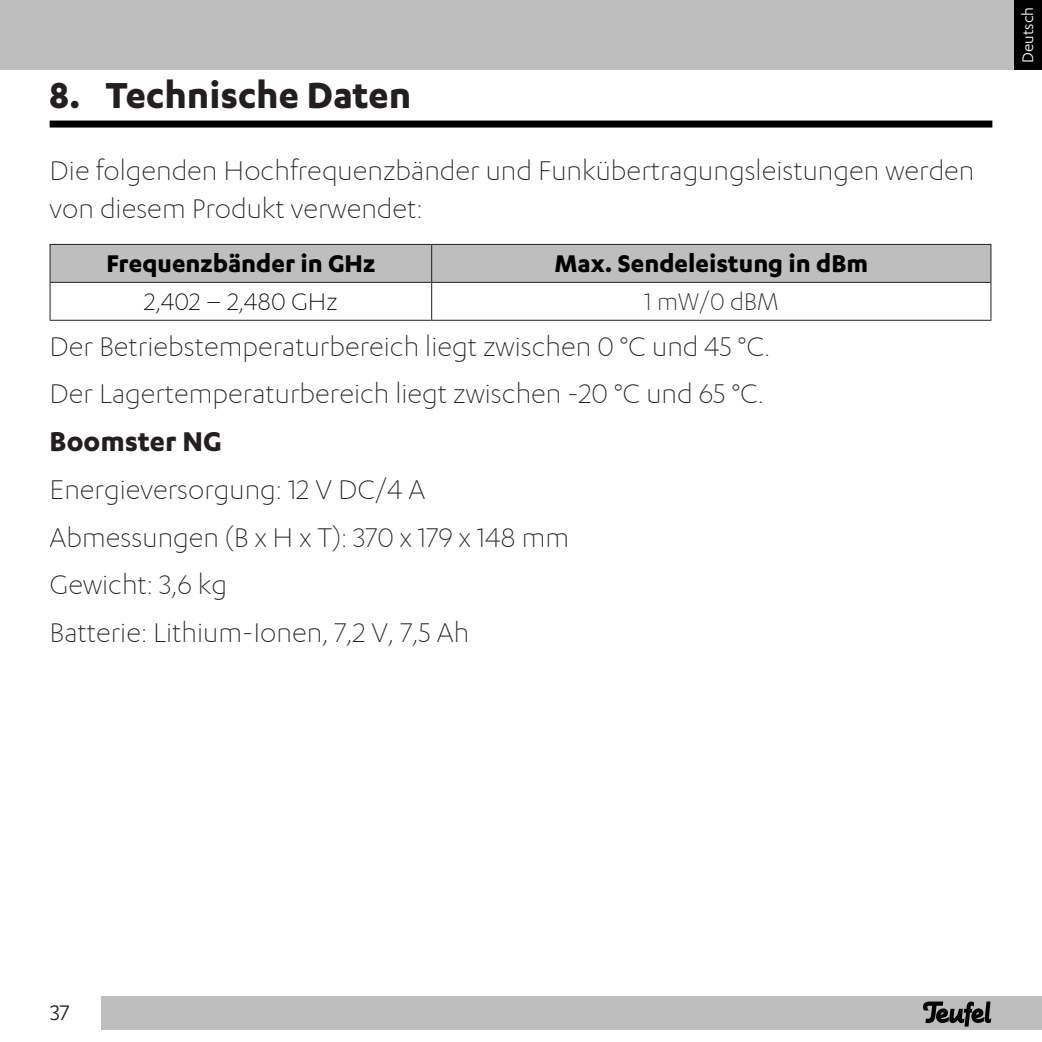
<style>
.page{position:relative;width:1042px;height:1042px;background:#fff}
.page>*{position:absolute;margin:0;border:0;box-sizing:border-box;transform-origin:0 0}
.Heading_1{font:700 42px "Karbon";color:#231f20}
.Text{font:300 31.5px/37.8px "Karbon";color:#231f20}
.Text-2{font:700 31.5px "Karbon";color:#231f20}
.Pa36_1{font:700 28px "Karbon";color:#000}
.Pa37_1{font:300 28px "Karbon";color:#000}
.List_3{font:300 28px "Karbon";color:#231f20}
.t1{font:24.5px "Karbon";color:#231f20}
.t2{font:17.5px "Karbon";color:#fff}
</style>
<div class="page">
<div style="left:0;top:0;width:1015px;height:69px;background:#bebebe"></div>
<div style="left:50px;top:121px;width:942px;height:7px;background:#000"></div>
<div style="left:1014px;top:0;width:28px;height:69px;background:#000"></div>
<div style="left:101px;top:996px;width:941px;height:33px;background:#bebebe"></div>
<svg style="left:923px;top:1001px;width:68px;height:25px"></svg>
<div style="left:51px;top:245px;width:939px;height:37px;background:#bebebe"></div>
<hr style="left:49px;top:283px;width:2px;height:37px;background:#231f20">
<hr style="left:431px;top:283px;width:1px;height:37px;background:#231f20">
<hr style="left:990px;top:283px;width:1px;height:37px;background:#231f20">
<hr style="left:50px;top:244px;width:382px;height:1px;background:#231f20">
<hr style="left:49px;top:245px;width:2px;height:37px;background:#231f20">
<hr style="left:432px;top:244px;width:559px;height:1px;background:#231f20">
<hr style="left:431px;top:245px;width:1px;height:37px;background:#231f20">
<hr style="left:990px;top:245px;width:1px;height:37px;background:#231f20">
<hr style="left:50px;top:282px;width:382px;height:1px;background:#231f20">
<hr style="left:50px;top:320px;width:382px;height:1px;background:#231f20">
<hr style="left:432px;top:320px;width:559px;height:1px;background:#231f20">
<hr style="left:432px;top:282px;width:559px;height:1px;background:#231f20">
<p class="Heading_1" style="left:50px;top:71px;width:363px">8. Technische Daten</p>
<p class="Text" style="left:50px;top:152px;width:926px">Die folgenden Hochfrequenzbänder und Funkübertragungsleistungen werden von diesem Produkt verwendet:</p>
<p class="Pa36_1" style="left:106px;top:247px;width:270px">Frequenzbänder in GHz</p>
<p class="Pa36_1" style="left:554px;top:247px;width:315px">Max. Sendeleistung in dBm</p>
<p class="Pa37_1" style="left:144px;top:288px;width:195px">2,402 – 2,480 GHz</p>
<p class="List_3" style="left:644px;top:288px;width:136px">1 mW/0 dBM</p>
<p class="Text" style="left:50px;top:327px;width:722px">Der Betriebstemperaturbereich liegt zwischen 0 °C und 45 °C.</p>
<p class="Text" style="left:50px;top:375px;width:716px">Der Lagertemperaturbereich liegt zwischen -20 °C und 65 °C.</p>
<p class="Text-2" style="left:50px;top:424px;width:173px">Boomster NG</p>
<p class="Text" style="left:50px;top:471px;width:377px">Energieversorgung: 12 V DC/4 A</p>
<p class="Text" style="left:50px;top:518px;width:521px">Abmessungen (B x H x T): 370 x 179 x 148 mm</p>
<p class="Text" style="left:50px;top:566px;width:179px">Gewicht: 3,6 kg</p>
<p class="Text" style="left:50px;top:614px;width:421px">Batterie: Lithium-Ionen, 7,2 V, 7,5 Ah</p>
<p class="t2" style="left:1018px;top:63px;width:58px;rotate:-90deg">Deutsch</p>
<p class="t1" style="left:50px;top:999px;width:21px">37</p>
</div>
